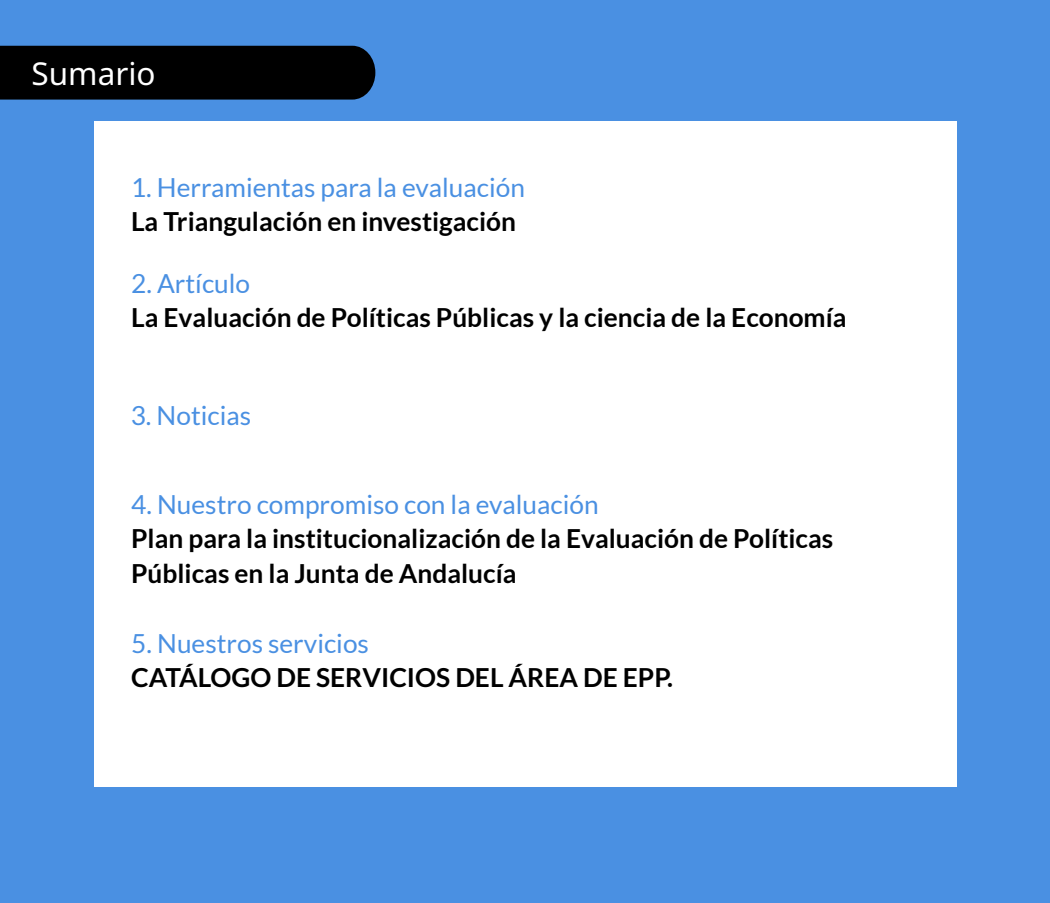
<style>
.page{position:relative;width:1050px;height:903px;background:#4a90e2}
.page>*{position:absolute;margin:0;border:0;box-sizing:border-box;transform-origin:0 0}
.t1{font:31.5px "Noto Sans";color:#fff}
.t2{font:700 26.25px/34.1px "Lato";color:#000}
.t3{font:26.25px "Lato";color:#4a90e2}
</style>
<div class="page">
<div style="left:94px;top:122px;width:862px;height:665px;background:#fff"></div>
<div style="left:0;top:46px;width:375px;height:54px;background:#000"></div>
<p class="t1" style="left:32px;top:52px;width:126px">Sumario</p>
<p class="t3" style="left:131px;top:171px;width:395px">1. Herramientas para la evaluación</p>
<p class="t2" style="left:131px;top:204px;width:387px">La Triangulación en investigación</p>
<p class="t3" style="left:131px;top:267px;width:120px">2. Artículo</p>
<p class="t2" style="left:131px;top:300px;width:717px">La Evaluación de Políticas Públicas y la ciencia de la Economía</p>
<p class="t3" style="left:131px;top:399px;width:122px">3. Noticias</p>
<p class="t3" style="left:131px;top:488px;width:469px">4. Nuestro compromiso con la evaluación</p>
<p class="t2" style="left:131px;top:521px;width:704px">Plan para la institucionalización de la Evaluación de Políticas<br>Públicas en la Junta de Andalucía</p>
<p class="t3" style="left:131px;top:627px;width:239px">5. Nuestros servicios</p>
<p class="t2" style="left:131px;top:660px;width:543px">CATÁLOGO DE SERVICIOS DEL ÁREA DE EPP.</p>
</div>
